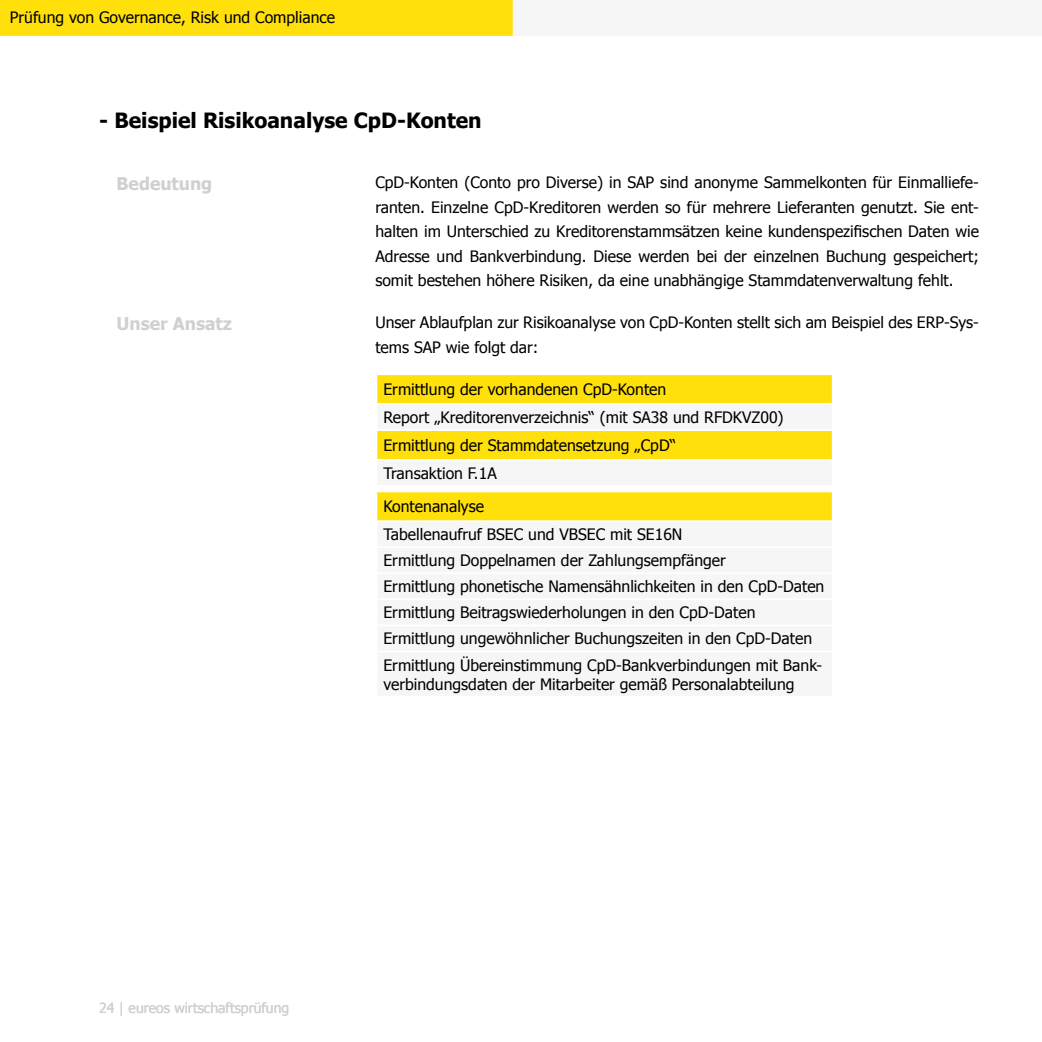
<style>
.page{position:relative;width:1042px;height:1042px;background:#fff}
.page>*{position:absolute;margin:0;border:0;box-sizing:border-box;transform-origin:0 0}
.t1{font:700 21px "Tahoma";color:#000}
.t2{font:700 17.5px "Tahoma";color:#d0d0d0}
.t3{font:15.75px/24.5px "Tahoma";color:#000}
.t4{font:14px "Tahoma";color:#d0d0d0}
</style>
<div class="page">
<div style="left:0;top:0;width:512px;height:36px;border:2px solid #ffe00a"></div>
<div style="left:0;top:0;width:511px;height:35px;background:#ffe00a"></div>
<div style="left:376px;top:491px;width:457px;height:30px;background:#ffe00a"></div>
<hr style="left:376px;top:490px;width:457px;height:2px;background:#fff">
<hr style="left:376px;top:520px;width:457px;height:2px;background:#fff">
<svg style="left:376px;top:492px;width:1px;height:29px"></svg>
<svg style="left:832px;top:492px;width:1px;height:29px"></svg>
<svg style="left:376px;top:375px;width:457px;height:84px"></svg>
<p class="t3" style="left:10px;top:5px;width:327px">Prüfung von Governance, Risk und Compliance</p>
<h1 class="t1" style="left:99px;top:105px;width:384px">- Beispiel Risikoanalyse CpD-Konten</h1>
<p class="t2" style="left:117px;top:171px;width:97px">Bedeutung</p>
<p class="t2" style="left:117px;top:311px;width:117px">Unser Ansatz</p>
<p class="t3" style="left:375px;top:169px;width:605px;text-align:justify">CpD-Konten (Conto pro Diverse) in SAP sind anonyme Sammelkonten für Einmalliefe&shy;ranten. Einzelne CpD-Kreditoren werden so für mehrere Lieferanten genutzt. Sie ent&shy;halten im Unterschied zu Kreditorenstammsätzen keine kundenspezifischen Daten wie Adresse und Bankverbindung. Diese werden bei der einzelnen Buchung gespeichert; somit bestehen höhere Risiken, da eine unabhängige Stammdatenverwaltung fehlt.</p>
<p class="t3" style="left:375px;top:310px;width:605px">Unser Ablaufplan zur Risikoanalyse von CpD-Konten stellt sich am Beispiel des ERP-Sys&shy;tems SAP wie folgt dar:</p>
<p class="t3" style="left:383px;top:375px;width:402px;line-height:27.8px">Ermittlung der vorhandenen CpD-Konten<br>Report „Kreditorenverzeichnis“ (mit SA38 und RFDKVZ00)<br>Ermittlung der Stammdatensetzung „CpD“<br>Transaktion F.1A</p>
<p class="t3" style="left:383px;top:492px;width:300px;line-height:27.8px">Kontenanalyse<br>Tabellenaufruf BSEC und VBSEC mit SE16N</p>
<p class="t3" style="left:383px;top:547px;width:442px;line-height:26.1px">Ermittlung Doppelnamen der Zahlungsempfänger<br>Ermittlung phonetische Namensähnlichkeiten in den CpD-Daten Ermittlung Beitragswiederholungen in den CpD-Daten Ermittlung ungewöhnlicher Buchungszeiten in den CpD-Daten Ermittlung Übereinstimmung CpD-Bankverbindungen mit Bank-</p>
<p class="t3" style="left:383px;top:671px;width:412px">verbindungsdaten der Mitarbeiter gemäß Personalabteilung</p>
<p class="t4" style="left:99px;top:998px;width:191px">24 | eureos wirtschaftsprüfung</p>
</div>
